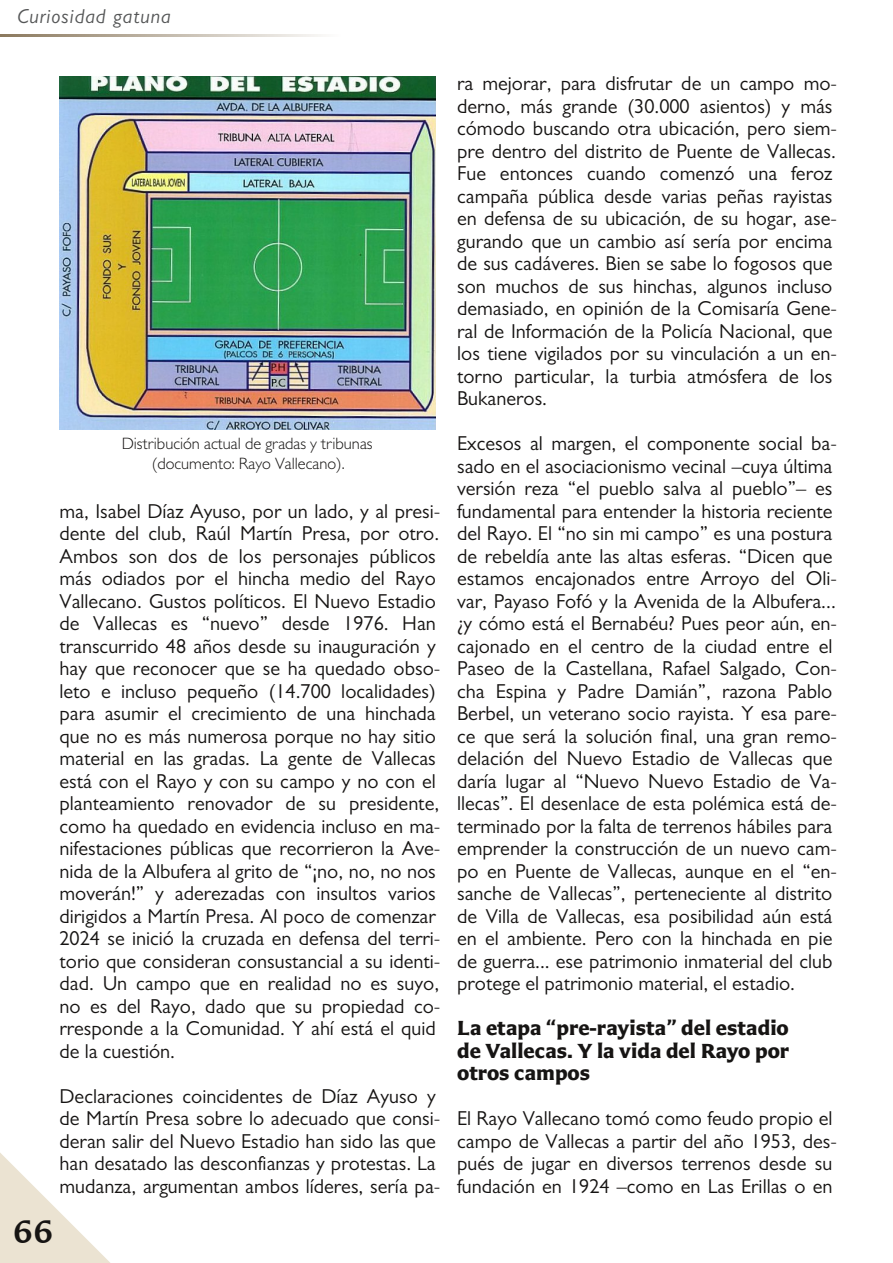
<style>
.page{position:relative;width:893px;height:1263px;background:#fff}
.page>*{position:absolute;margin:0;border:0;box-sizing:border-box;transform-origin:0 0}
.t1{font:600 33px "Carter Sans W01";color:#161413}
.t2{font:700 21px/22.5px "Carter Sans W01";color:#161413;text-align:justify}
.t3{font:20.25px/22.5px "Gill Sans";color:#161413}
.t4{font:italic 20.25px "Gill Sans";letter-spacing:.05em;color:#545556}
.t5{font:300 16.5px/19.5px "Gill Sans";color:#161413;text-align:center}
</style>
<div class="page">
<svg style="left:0;top:1153px;width:110px;height:110px"></svg>
<svg style="left:0;top:34px;width:321px;height:2px"></svg>
<img style="left:60px;top:77px;width:376px;height:352px">
<p class="t4" style="left:17px;top:4px;width:155px">Curiosidad gatuna</p>
<p class="t5" style="left:122px;top:434px;width:252px">Distribución actual de gradas y tribunas (documento: Rayo Vallecano).</p>
<p class="t3" style="left:60px;top:499px;width:382px">ma, Isabel Díaz Ayuso, por un lado, y al presi&shy;dente del club, Raúl Martín Presa, por otro.<br>Ambos son dos de los personajes públicos más odiados por el hincha medio del Rayo Vallecano. Gustos políticos. El Nuevo Estadio de Vallecas es “nuevo” desde 1976. Han transcurrido 48 años desde su inauguración y hay que reconocer que se ha quedado obso&shy;leto e incluso pequeño (14.700 localidades) para asumir el crecimiento de una hinchada que no es más numerosa porque no hay sitio material en las gradas. La gente de Vallecas está con el Rayo y con su campo y no con el planteamiento renovador de su presidente, como ha quedado en evidencia incluso en ma&shy;nifestaciones públicas que recorrieron la Ave&shy;nida de la Albufera al grito de “¡no, no, no nos moverán!” y aderezadas con insultos varios dirigidos a Martín Presa. Al poco de comenzar 2024 se inició la cruzada en defensa del terri&shy;torio que consideran consustancial a su identi&shy;dad. Un campo que en realidad no es suyo, no es del Rayo, dado que su propiedad co&shy;rresponde a la Comunidad. Y ahí está el quid de la cuestión.</p>
<p class="t3" style="left:60px;top:1084px;width:382px">Declaraciones coincidentes de Díaz Ayuso y de Martín Presa sobre lo adecuado que consi&shy;deran salir del Nuevo Estadio han sido las que han desatado las desconfianzas y protestas. La mudanza, argumentan ambos líderes, sería pa-</p>
<h1 class="t1" style="left:13px;top:1210px;width:42px">66</h1>
<p class="t3" style="left:457px;top:72px;width:381px">ra mejorar, para disfrutar de un campo mo&shy;derno, más grande (30.000 asientos) y más cómodo buscando otra ubicación, pero siem&shy;pre dentro del distrito de Puente de Vallecas.<br>Fue entonces cuando comenzó una feroz campaña pública desde varias peñas rayistas en defensa de su ubicación, de su hogar, ase&shy;gurando que un cambio así sería por encima de sus cadáveres. Bien se sabe lo fogosos que son muchos de sus hinchas, algunos incluso demasiado, en opinión de la Comisaría Gene&shy;ral de Información de la Policía Nacional, que los tiene vigilados por su vinculación a un en&shy;torno particular, la turbia atmósfera de los Bukaneros.</p>
<p class="t3" style="left:457px;top:432px;width:381px">Excesos al margen, el componente social ba&shy;sado en el asociacionismo vecinal –cuya última versión reza “el pueblo salva al pueblo”– es fundamental para entender la historia reciente del Rayo. El “no sin mi campo” es una postura de rebeldía ante las altas esferas. “Dicen que estamos encajonados entre Arroyo del Oli&shy;var, Payaso Fofó y la Avenida de la Albufera... ¿y cómo está el Bernabéu? Pues peor aún, en&shy;cajonado en el centro de la ciudad entre el Paseo de la Castellana, Rafael Salgado, Con&shy;cha Espina y Padre Damián”, razona Pablo Berbel, un veterano socio rayista. Y esa pare&shy;ce que será la solución final, una gran remo&shy;delación del Nuevo Estadio de Vallecas que daría lugar al “Nuevo Nuevo Estadio de Va&shy;llecas”. El desenlace de esta polémica está de&shy;terminado por la falta de terrenos hábiles para emprender la construcción de un nuevo cam&shy;po en Puente de Vallecas, aunque en el “en&shy;sanche de Vallecas”, perteneciente al distrito de Villa de Vallecas, esa posibilidad aún está en el ambiente. Pero con la hinchada en pie de guerra... ese patrimonio inmaterial del club protege el patrimonio material, el estadio.</p>
<p class="t2" style="left:457px;top:1016px;width:334px">La etapa “pre-rayista” del estadio de Vallecas. Y la vida del Rayo por otros campos</p>
<p class="t3" style="left:457px;top:1107px;width:381px">El Rayo Vallecano tomó como feudo propio el campo de Vallecas a partir del año 1953, des&shy;pués de jugar en diversos terrenos desde su fundación en 1924 –como en Las Erillas o en</p>
</div>
